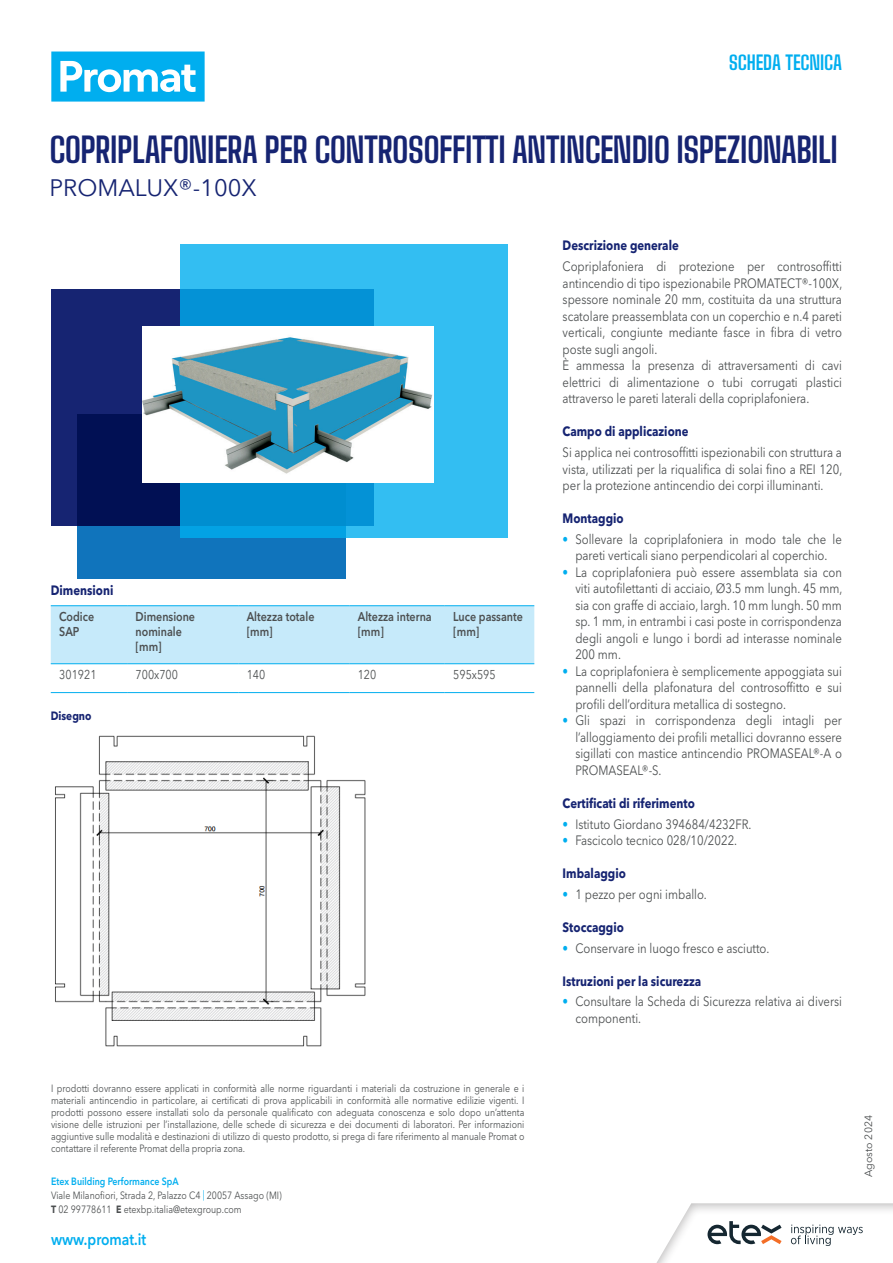
<style>
.page{position:relative;width:893px;height:1263px;background:#fff}
.page>*{position:absolute;margin:0;border:0;box-sizing:border-box;transform-origin:0 0}
.t1{font:700 34.5px "Big Shoulders Text";letter-spacing:-.02em;color:#162472}
.t2{font:23.7px "Avenir Next LT Pro";color:#162472}
.t3{font:700 19.5px "Big Shoulders Text";letter-spacing:-.015em;color:#00aeef}
.t4{font:600 16.5px "Avenir Next LT Pro";color:#00aeef;scale:.84 1}
.t5{font:13.5px/16.5px "Avenir Next LT Pro";color:#4c4f50;text-align:justify;scale:.84 1}
.t6{font:700 13.5px "Avenir Next LT Pro";color:#162472;scale:.84 1}
.t7{font:600 12.75px/15px "Avenir Next LT Pro";color:#4c4f50;scale:.84 1}
.t8{font:12.75px "Avenir Next LT Pro";color:#4c4f50;scale:.84 1}
.t9{font:700 12px "Avenir Next LT Pro";color:#162472;scale:.84 1}
.t10{font:10.5px/12px "Avenir Next LT Pro";color:#4c4f50;scale:.84 1}
.t11{font:10.5px "Avenir Next LT Pro";color:#4c4f50}
.s1{font-weight:700;color:#00aeef}
.s2{font-weight:600;color:#00aeef}
.s3{color:#00aeef}
.s4{font-weight:700}
</style>
<div class="page">
<svg style="left:51px;top:52px;width:154px;height:50px"></svg>
<svg style="left:656px;top:1203px;width:237px;height:60px"></svg>
<div style="left:78px;top:415px;width:268px;height:164px;background:#1074bc"></div>
<svg style="left:51px;top:289px;width:129px;height:236px;background:#0f1d67"></svg>
<svg style="left:180px;top:245px;width:327px;height:293px;background:#26b1e9"></svg>
<img style="left:142px;top:327px;width:291px;height:155px">
<div style="left:51px;top:606px;width:483px;height:57px;background:#c6eafa"></div>
<hr style="left:51px;top:605px;width:76px;height:1px;background:#00aeef">
<hr style="left:127px;top:605px;width:111px;height:1px;background:#00aeef">
<hr style="left:238px;top:605px;width:111px;height:1px;background:#00aeef">
<hr style="left:349px;top:605px;width:96px;height:1px;background:#00aeef">
<hr style="left:445px;top:605px;width:89px;height:1px;background:#00aeef">
<hr style="left:51px;top:663px;width:76px;height:1px;background:#00aeef">
<hr style="left:127px;top:663px;width:111px;height:1px;background:#00aeef">
<hr style="left:238px;top:663px;width:111px;height:1px;background:#00aeef">
<hr style="left:349px;top:663px;width:96px;height:1px;background:#00aeef">
<hr style="left:445px;top:663px;width:89px;height:1px;background:#00aeef">
<hr style="left:51px;top:692px;width:76px;height:1px;background:#00aeef">
<hr style="left:127px;top:692px;width:111px;height:1px;background:#00aeef">
<hr style="left:238px;top:692px;width:111px;height:1px;background:#00aeef">
<hr style="left:349px;top:692px;width:96px;height:1px;background:#00aeef">
<hr style="left:445px;top:692px;width:89px;height:1px;background:#00aeef">
<img style="left:55px;top:735px;width:311px;height:312px">
<h3 class="t3" style="left:729px;top:49px;width:115px">SCHEDA TECNICA</h3>
<h1 class="t1" style="left:50px;top:126px;width:790px">COPRIPLAFONIERA PER CONTROSOFFITTI ANTINCENDIO ISPEZIONABILI</h1>
<h2 class="t2" style="left:50px;top:174px;width:209px">PROMALUX®-100X</h2>
<p class="t6" style="left:51px;top:582px;width:76px">Dimensioni</p>
<p class="t7" style="left:59px;top:609px;width:43px">Codice<br>SAP</p>
<p class="t7" style="left:136px;top:609px;width:72px">Dimensione nominale [mm]</p>
<p class="t7" style="left:247px;top:609px;width:82px">Altezza totale [mm]</p>
<p class="t7" style="left:358px;top:609px;width:90px">Altezza interna [mm]</p>
<p class="t7" style="left:453px;top:609px;width:85px">Luce passante [mm]</p>
<p class="t8" style="left:59px;top:667px;width:46px">301921</p>
<p class="t8" style="left:136px;top:667px;width:52px">700x700</p>
<p class="t8" style="left:247px;top:667px;width:24px">140</p>
<p class="t8" style="left:358px;top:667px;width:24px">120</p>
<p class="t8" style="left:453px;top:667px;width:52px">595x595</p>
<p class="t9" style="left:51px;top:708px;width:50px">Disegno</p>
<p class="t6" style="left:563px;top:237px;width:140px">Descrizione generale</p>
<p class="t5" style="left:563px;top:258px;width:334px;text-align:left">Copriplafoniera di protezione per controsoffitti antincendio di tipo ispezionabile PROMATECT®-100X, spessore nominale 20 mm, costituita da una struttura scatolare preassemblata con un coperchio e n.4 pareti verticali, congiunte mediante fasce in fibra di vetro poste sugli angoli.<br>È ammessa la presenza di attraversamenti di cavi elettrici di alimentazione o tubi corrugati plastici attraverso le pareti laterali della copriplafoniera.</p>
<p class="t6" style="left:563px;top:423px;width:151px">Campo di applicazione</p>
<p class="t5" style="left:563px;top:444px;width:334px">Si applica nei controsoffitti ispezionabili con struttura a vista, utilizzati per la riqualifica di solai fino a REI 120, per la protezione antincendio dei corpi illuminanti.</p>
<p class="t6" style="left:563px;top:510px;width:74px">Montaggio</p>
<p class="t5" style="left:563px;top:531px;width:334px;text-align:center"><span class="s1">•</span> Sollevare la copriplafoniera in modo tale che le pareti verticali siano perpendicolari al coperchio.</p>
<p class="t5" style="left:575px;top:564px;width:319px;text-indent:-13px"><span class="s1">•</span> La copriplafoniera può essere assemblata sia con viti autofilettanti di acciaio, Ø3.5 mm lungh. 45 mm, sia con graffe di acciaio, largh. 10 mm lungh. 50 mm sp. 1 mm, in entrambi i casi poste in corrispondenza degli angoli e lungo i bordi ad interasse nominale 200 mm.</p>
<p class="t5" style="left:575px;top:663px;width:319px;text-indent:-13px"><span class="s1">•</span> La copriplafoniera è semplicemente appoggiata sui pannelli della plafonatura del controsoffitto e sui profili dell’orditura metallica di sostegno.</p>
<p class="t5" style="left:575px;top:712px;width:319px;text-indent:-13px"><span class="s1">•</span> Gli spazi in corrispondenza degli intagli per l’alloggiamento dei profili metallici dovranno essere sigillati con mastice antincendio PROMASEAL®-A o PROMASEAL®-S.</p>
<p class="t6" style="left:563px;top:795px;width:159px">Certificati di riferimento</p>
<p class="t5" style="left:563px;top:816px;width:226px"><span class="s1">•</span> Istituto Giordano 394684/4232FR.</p>
<p class="t5" style="left:563px;top:832px;width:209px"><span class="s1">•</span> Fascicolo tecnico 028/10/2022.</p>
<p class="t6" style="left:563px;top:865px;width:77px">Imbalaggio</p>
<p class="t5" style="left:563px;top:886px;width:173px"><span class="s1">•</span> 1 pezzo per ogni imballo.</p>
<p class="t6" style="left:563px;top:919px;width:74px">Stoccaggio</p>
<p class="t5" style="left:563px;top:940px;width:248px"><span class="s1">•</span> Conservare in luogo fresco e asciutto.</p>
<p class="t6" style="left:563px;top:972px;width:167px">Istruzioni per la sicurezza</p>
<p class="t5" style="left:575px;top:993px;width:319px;text-indent:-13px"><span class="s1">•</span> Consultare la Scheda di Sicurezza relativa ai diversi componenti.</p>
<p class="t10" style="left:51px;top:1083px;width:565px;text-align:justify">I prodotti dovranno essere applicati in conformità alle norme riguardanti i materiali da costruzione in generale e i materiali antincendio in particolare, ai certificati di prova applicabili in conformità alle normative edilizie vigenti. I prodotti possono essere installati solo da personale qualificato con adeguata conoscenza e solo dopo un’attenta visione delle istruzioni per l’installazione, delle schede di sicurezza e dei documenti di laboratori. Per informazioni aggiuntive sulle modalità e destinazioni di utilizzo di questo prodotto, si prega di fare riferimento al manuale Promat o contattare il referente Promat della propria zona.</p>
<p class="t10" style="left:51px;top:1174px;width:276px;line-height:14.2px"><span class="s2">Etex Building Performance SpA<br></span>Viale Milanofiori, Strada 2, Palazzo C4 <span class="s3">|</span> 20057 Assago (MI)<br><span class="s4">T</span> 02 99778611 <span class="s4">E</span> etexbp.italia@etexgroup.com</p>
<p class="t4" style="left:51px;top:1229px;width:115px">www.promat.it</p>
<p class="t11" style="left:862px;top:1177px;width:63px;rotate:-90deg">Agosto 2024</p>
</div>
